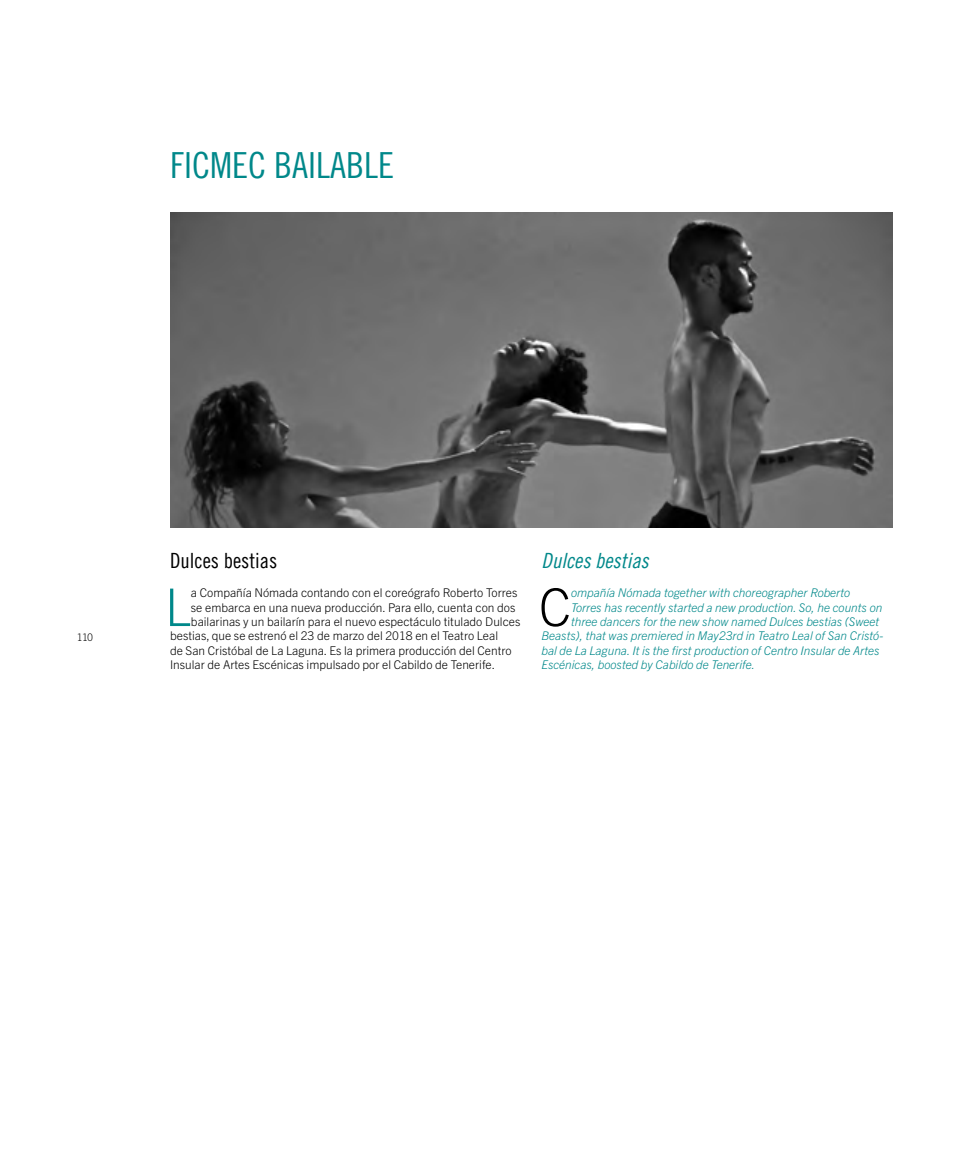
<style>
.page{position:relative;width:978px;height:1149px;background:#fff}
.page>*{position:absolute;margin:0;border:0;box-sizing:border-box;transform-origin:0 0}
.t1{font:300 52.05px "Trade Gothic Next LT Pro";color:#00888a}
.t2{font:300 52.05px "Trade Gothic Next LT Pro";color:#000}
.t3{font:36px "Trade Gothic LT Cond Eighteen";color:#00888a}
.t4{font:21px "Trade Gothic LT Cond Eighteen";color:#000}
.t5{font:21px "Trade Gothic LT Cond Eighteen Obl";color:#00888a}
.t6{font:300 12px "Trade Gothic Next LT Pro";color:#000}
.t7{font:italic 300 12px "Trade Gothic Next LT Pro";color:#00888a}
.t8{font:300 10.5px "Trade Gothic Next LT Pro";color:#000}
</style>
<div class="page">
<img style="left:170px;top:213px;width:723px;height:314px">
<h2 class="t3" style="left:170px;top:144px;width:225px">FICMEC BAILABLE</h2>
<p class="t8" style="left:77px;top:630px;width:18px">110</p>
<h3 class="t4" style="left:170px;top:548px;width:109px">Dulces bestias</h3>
<h1 class="t1" style="left:165px;top:570px;width:28px">L</h1>
<p class="t6" style="left:191px;top:584px;width:328px">a Compañía Nómada contando con el coreógrafo Roberto Torres</p>
<p class="t6" style="left:191px;top:598px;width:326px">se embarca en una nueva producción. Para ello, cuenta con dos</p>
<p class="t6" style="left:191px;top:613px;width:331px">bailarinas y un bailarín para el nuevo espectáculo titulado Dulces</p>
<p class="t6" style="left:170px;top:627px;width:330px">bestias, que se estrenó el 23 de marzo del 2018 en el Teatro Leal</p>
<p class="t6" style="left:170px;top:642px;width:343px">de San Cristóbal de La Laguna. Es la primera producción del Centro</p>
<p class="t6" style="left:170px;top:656px;width:326px">Insular de Artes Escénicas impulsado por el Cabildo de Tenerife.</p>
<h3 class="t5" style="left:541px;top:548px;width:109px">Dulces bestias</h3>
<h1 class="t2" style="left:539px;top:570px;width:34px">C</h1>
<p class="t7" style="left:571px;top:584px;width:281px">ompañía Nómada together with choreographer Roberto</p>
<p class="t7" style="left:571px;top:598px;width:313px">Torres has recently started a new production. So, he counts on</p>
<p class="t7" style="left:571px;top:613px;width:310px">three dancers for the new show named Dulces bestias (Sweet</p>
<p class="t7" style="left:541px;top:627px;width:343px">Beasts), that was premiered in May23rd in Teatro Leal of San Cristó-</p>
<p class="t7" style="left:541px;top:642px;width:339px">bal de La Laguna. It is the first production of Centro Insular de Artes</p>
<p class="t7" style="left:541px;top:656px;width:215px">Escénicas, boosted by Cabildo de Tenerife.</p>
</div>
